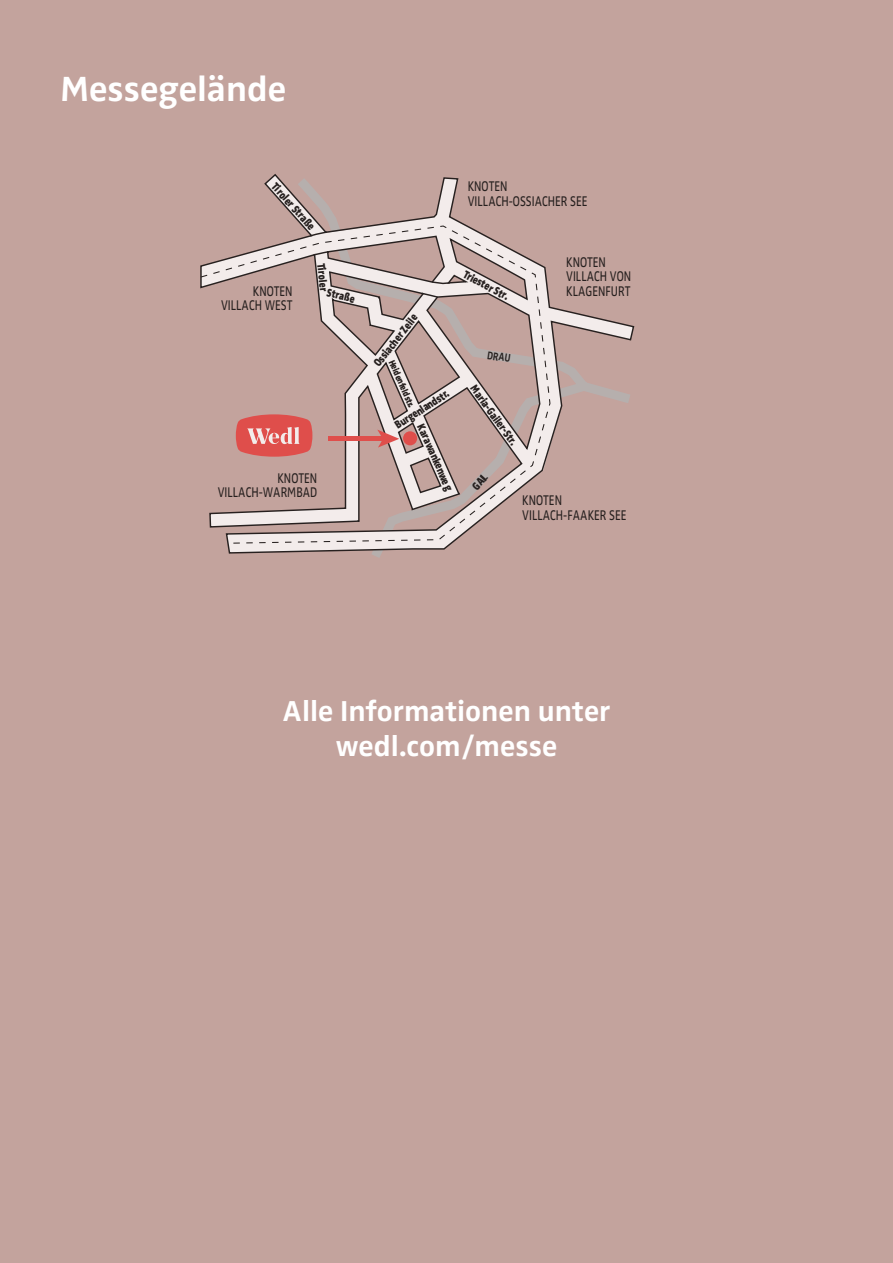
<style>
.page{position:relative;width:893px;height:1263px;background:#c3a39d}
.page>*{position:absolute;margin:0;border:0;box-sizing:border-box;transform-origin:0 0}
.t1{font:700 36.15px "Zwo Pro";color:#fff}
.t2{font:700 29.85px/35.7px "Zwo Pro";color:#fff;text-align:center}
.t3{font:14.55px/14.5px "Zwo Pro";color:#000;scale:.8 1}
.t4{font:900 11.55px/11.7px "Zwo Pro";color:#000;scale:.8 1}
.t5{font:700 11.55px "Zwo Pro";color:#000;scale:.8 1}
.t6{font:900 9.75px "Zwo Pro";color:#000;scale:.8 1}
.s1{font-weight:700}
</style>
<div class="page">
<svg style="left:227px;top:174px;width:408px;height:380px"></svg>
<svg style="left:200px;top:225px;width:351px;height:319px"></svg>
<svg style="left:236px;top:414px;width:76px;height:43px;background:#dd6b68"></svg>
<h1 class="t1" style="left:60px;top:61px;width:228px">Messegelände</h1>
<p class="t4" style="left:279px;top:180px;width:75px;rotate:48deg">Tiroler Straße</p>
<p class="t3" style="left:221px;top:283px;width:91px;text-align:right">KNOTEN<br>VILLACH WEST</p>
<p class="t4" style="left:328px;top:263px;width:36px;rotate:84deg">Tiroler</p>
<p class="t4" style="left:329px;top:286px;width:37px;rotate:13deg">Straße</p>
<p class="t3" style="left:218px;top:470px;width:126px;text-align:right">KNOTEN<br>VILLACH-WARMBAD</p>
<p class="t3" style="left:468px;top:178px;width:151px">KNOTEN<br>VILLACH-OSSIACHER SEE</p>
<p class="t4" style="left:371px;top:361px;width:81px;rotate:-52deg">Ossiacher Zeile</p>
<p class="t6" style="left:398px;top:357px;width:63px;rotate:66deg">Heidenfeldstr</p>
<p class="t4" style="left:386px;top:411px;width:80px;text-indent:21px;rotate:-33deg">.<br>Burgenlandstr.</p>
<p class="t4" style="left:426px;top:422px;width:91px;rotate:65deg">Karawankenweg</p>
<p class="t4" style="left:467px;top:268px;width:64px;rotate:28deg">Triester Str.</p>
<p class="t5" style="left:488px;top:346px;width:31px;rotate:8deg">DRAU</p>
<p class="t4" style="left:478px;top:382px;width:91px;rotate:54deg">Maria-Gailer-Str.</p>
<p class="t4" style="left:469px;top:484px;width:23px;rotate:-48deg">GAI<span class="s1">L</span></p>
<p class="t3" style="left:566px;top:253px;width:83px">KNOTEN<br>VILLACH VON<br>KLAGENFURT</p>
<p class="t3" style="left:522px;top:492px;width:132px">KNOTEN<br>VILLACH-FAAKER SEE</p>
<h2 class="t2" style="left:282px;top:691px;width:330px">Alle Informationen unter wedl.com/messe</h2>
</div>
